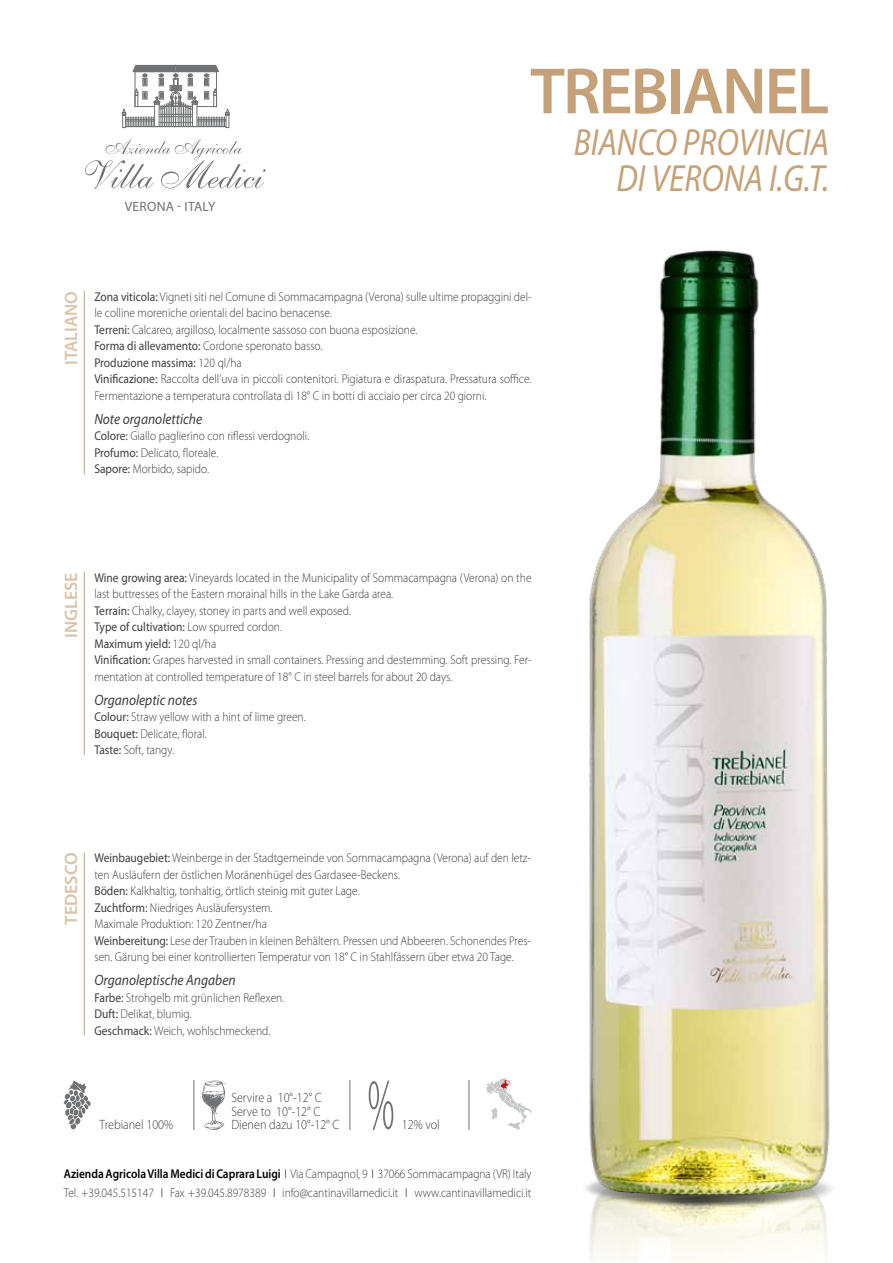
<style>
.page{position:relative;width:893px;height:1263px;background:#fff}
.page>*{position:absolute;margin:0;border:0;box-sizing:border-box;transform-origin:0 0}
.t1{font:600 66px "Myriad Pro";letter-spacing:-.03em;color:#c4a178}
.t2{font:italic 37.95px/36px "Myriad Pro";color:#c4a178;text-align:right;scale:.86 1}
.t3{font:600 18px "Myriad Pro";color:#dac3a9}
.t4{font:600 18px "Myriad Pro";color:#dbc5ac}
.t5{font:italic 15px "Myriad Pro";color:#3e3d40;scale:.9 1}
.t6{font:300 13.5px/13.5px "Myriad Pro";color:#3e3d40;scale:.9 1}
.t7{font:13.5px "Myriad Pro";letter-spacing:.02em;color:#707172}
.t8{font:300 12.75px/16.5px "Myriad Pro";color:#3e3d40;scale:.9 1}
.t9{font:300 12.75px/19.5px "Myriad Pro";color:#3e3d40;scale:.89 1}
.s1{font-weight:400}
.s2{font-weight:600;color:#000}
.s3{color:#000}
</style>
<div class="page">
<svg style="left:85px;top:139px;width:180px;height:50px"></svg>
<svg style="left:122px;top:64px;width:108px;height:64px"></svg>
<svg style="left:64px;top:1080px;width:27px;height:49px"></svg>
<svg style="left:202px;top:1080px;width:24px;height:50px"></svg>
<hr style="left:193px;top:1080px;width:1px;height:49px;background:#707172">
<hr style="left:350px;top:1080px;width:1px;height:49px;background:#707172">
<hr style="left:469px;top:1080px;width:1px;height:49px;background:#707172">
<svg style="left:486px;top:1078px;width:46px;height:52px"></svg>
<svg style="left:369px;top:1080px;width:24px;height:50px"></svg>
<hr style="left:84px;top:291px;width:1px;height:183px;background:#c4a178">
<hr style="left:84px;top:572px;width:1px;height:183px;background:#c4a178">
<hr style="left:84px;top:853px;width:1px;height:182px;background:#c4a178">
<img style="left:583px;top:250px;width:252px;height:967px">
<p class="t7" style="left:125px;top:198px;width:92px">Verona - Italy</p>
<h1 class="t1" style="left:530px;top:49px;width:300px">TREBIANEL</h1>
<h2 class="t2" style="left:574px;top:124px;width:299px">BIANCO PROVINCIA<br>DI VERONA I.G.T.</h2>
<h3 class="t4" style="left:60px;top:365px;width:76px;rotate:-90deg">ITALIANO</h3>
<p class="t8" style="left:94px;top:289px;width:487px"><span class="s1">Zona viticola:</span> Vigneti siti nel Comune di Sommacampagna (Verona) sulle ultime propaggini del&shy;le colline moreniche orientali del bacino benacense.<br><span class="s1">Terreni:</span> Calcareo, argilloso, localmente sassoso con buona esposizione.<br><span class="s1">Forma di allevamento:</span> Cordone speronato basso.<br><span class="s1">Produzione massima:</span> 120 ql/ha<br><span class="s1">Vinificazione:</span> Raccolta dell’uva in piccoli contenitori. Pigiatura e diraspatura. Pressatura soffice.<br>Fermentazione a temperatura controllata di 18° C in botti di acciaio per circa 20 giorni.</p>
<p class="t5" style="left:94px;top:410px;width:121px">Note organolettiche</p>
<p class="t8" style="left:94px;top:428px;width:240px"><span class="s1">Colore:</span> Giallo paglierino con riflessi verdognoli.<br><span class="s1">Profumo:</span> Delicato, floreale.<br><span class="s1">Sapore:</span> Morbido, sapido.</p>
<h3 class="t3" style="left:60px;top:638px;width:67px;rotate:-90deg">INGLESE</h3>
<p class="t8" style="left:94px;top:570px;width:487px"><span class="s1">Wine growing area:</span> Vineyards located in the Municipality of Sommacampagna (Verona) on the last buttresses of the Eastern morainal hills in the Lake Garda area.<br><span class="s1">Terrain:</span> Chalky, clayey, stoney in parts and well exposed.<br><span class="s1">Type of cultivation:</span> Low spurred cordon.<br><span class="s1">Maximum yield:</span> 120 ql/ha<br><span class="s1">Vinification:</span> Grapes harvested in small containers. Pressing and destemming. Soft pressing. Fer&shy;mentation at controlled temperature of 18° C in steel barrels for about 20 days.</p>
<p class="t5" style="left:94px;top:691px;width:116px">Organoleptic notes</p>
<p class="t8" style="left:94px;top:709px;width:236px"><span class="s1">Colour:</span> Straw yellow with a hint of lime green.<br><span class="s1">Bouquet:</span> Delicate, floral.<br><span class="s1">Taste:</span> Soft, tangy.</p>
<h3 class="t3" style="left:60px;top:925px;width:74px;rotate:-90deg">TEDESCO</h3>
<p class="t8" style="left:94px;top:850px;width:487px"><span class="s1">Weinbaugebiet:</span> Weinberge in der Stadtgemeinde von Sommacampagna (Verona) auf den letz&shy;ten Ausläufern der östlichen Moränenhügel des Gardasee-Beckens.<br><span class="s1">Böden:</span> Kalkhaltig, tonhaltig, örtlich steinig mit guter Lage.<br><span class="s1">Zuchtform:</span> Niedriges Ausläufersystem.<br>Maximale Produktion: 120 Zentner/ha<br><span class="s1">Weinbereitung:</span> Lese der Trauben in kleinen Behältern. Pressen und Abbeeren. Schonendes Pres&shy;sen. Gärung bei einer kontrollierten Temperatur von 18° C in Stahlfässern über etwa 20 Tage.</p>
<p class="t5" style="left:94px;top:971px;width:159px">Organoleptische Angaben</p>
<p class="t8" style="left:94px;top:989px;width:213px"><span class="s1">Farbe:</span> Strohgelb mit grünlichen Reflexen.<br><span class="s1">Duft:</span> Delikat, blumig.<br><span class="s1">Geschmack:</span> Weich, wohlschmeckend.</p>
<p class="t6" style="left:99px;top:1118px;width:83px">Trebianel 100%</p>
<p class="t6" style="left:231px;top:1091px;width:122px">Servire a 10°-12° C<br>Serve to 10°-12° C<br>Dienen dazu 10°-12° C</p>
<p class="t6" style="left:402px;top:1118px;width:44px">12% vol</p>
<p class="t9" style="left:64px;top:1164px;width:527px"><span class="s2">Azienda Agricola Villa Medici di Caprara Luigi</span> <span class="s3">I</span> Via Campagnol, 9 <span class="s3">I</span> 37066 Sommacampagna (VR) Italy<br>Tel. +39.045.515147 <span class="s3">I</span> Fax +39.045.8978389 <span class="s3">I</span> info@cantinavillamedici.it <span class="s3">I</span> www.cantinavillamedici.it</p>
</div>
